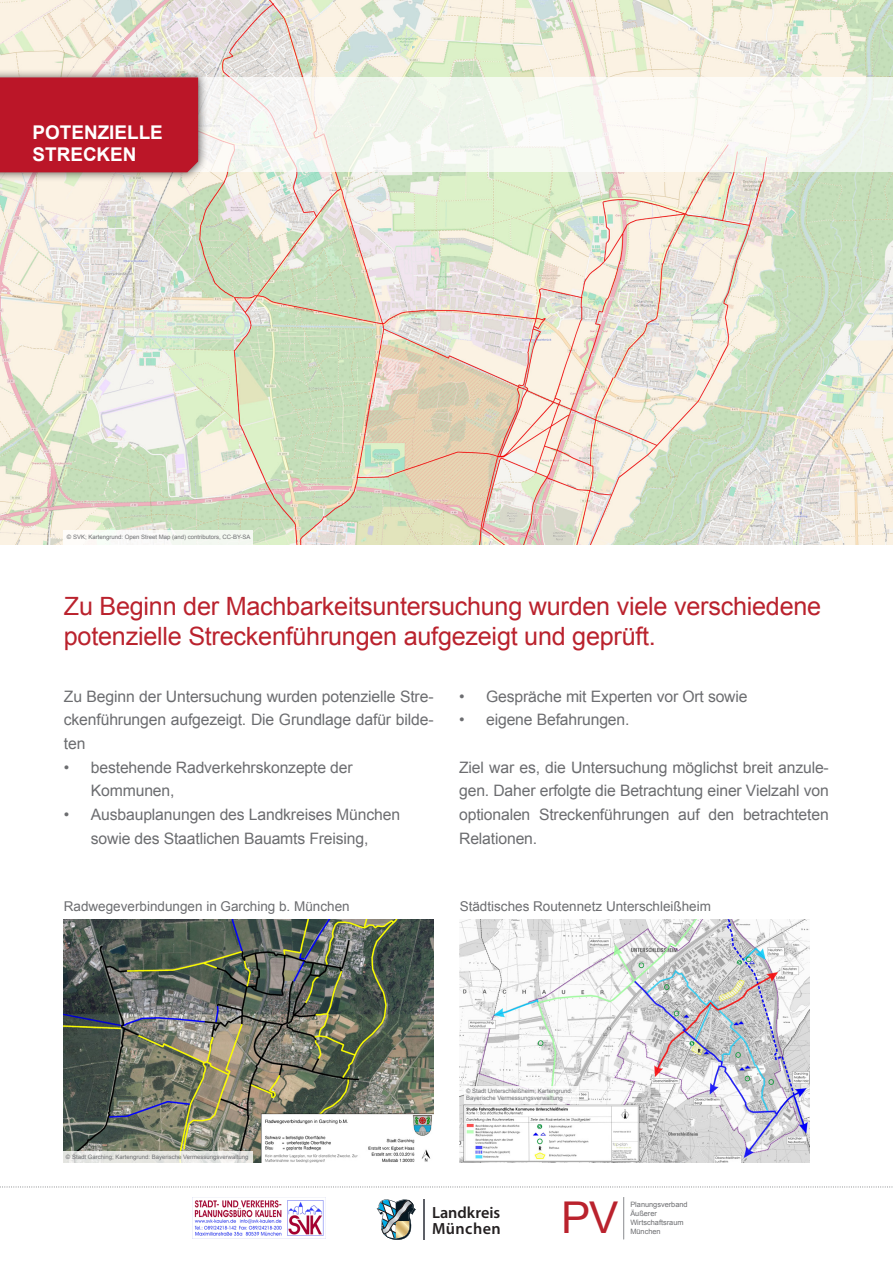
<style>
.page{position:relative;width:893px;height:1263px;background:#fff}
.page>*{position:absolute;margin:0;border:0;box-sizing:border-box;transform-origin:0 0}
.t1{font:43.8px "Arial";color:#ba222d}
.Überschrift2{font:25.2px/30.3px "Arial";letter-spacing:-.01em;color:#ba222d}
.Themen_Rubrik{font:700 18.9px "Arial";color:#fff}
.t2{font:600 16.2px "Myriad Pro";letter-spacing:.005em;color:#231f20}
.t3{font:600 16.2px "Myriad Pro";letter-spacing:.03em;color:#231f20}
.Lauftext_Broschüre{font:15.75px/23.7px "Arial";letter-spacing:-.01em;color:#6c6d70;text-align:justify}
.t4{font:13.5px "Arial";color:#6c6d70}
.t5{font:7.35px/8.9px "Arial";color:#6c6d70}
.Unterschrift{font:6px "Arial";color:#6c6d70}
</style>
<div class="page">
<img style="left:0;top:0;width:893px;height:544px">
<div style="left:0;top:77px;width:893px;height:95px;background:#f7f9f2"></div>
<div style="left:0;top:69px;width:208px;height:113px;background:#231f20;opacity:.75"></div>
<div style="left:0;top:77px;width:199px;height:96px;background:#bb1628"></div>
<svg style="left:0;top:1186px;width:893px;height:1px"></svg>
<img style="left:64px;top:919px;width:370px;height:244px">
<img style="left:459px;top:919px;width:351px;height:244px">
<hr style="left:623px;top:1197px;width:1px;height:42px;background:#939598">
<svg style="left:377px;top:1199px;width:39px;height:41px"></svg>
<hr style="left:423px;top:1199px;width:1px;height:41px;background:#5d6067">
<img style="left:194px;top:1198px;width:132px;height:40px">
<div style="left:64px;top:530px;width:189px;height:16px;background:#f7f8f5"></div>
<svg style="left:64px;top:1151px;width:189px;height:12px;fill:#e6e7e2"></svg>
<div style="left:464px;top:1086px;width:114px;height:18px;background:#fff"></div>
<p class="Themen_Rubrik" style="left:33px;top:119px;width:132px">POTENZIELLE</p>
<p class="Themen_Rubrik" style="left:33px;top:142px;width:105px">STRECKEN</p>
<p class="Unterschrift" style="left:67px;top:533px;width:185px">© SVK; Kartengrund: Open Street Map (and) contributors, CC-BY-SA</p>
<p class="Überschrift2" style="left:64px;top:591px;width:759px">Zu Beginn der Machbarkeitsuntersuchung wurden viele verschiedene potenzielle Streckenführungen aufgezeigt und geprüft.</p>
<p class="Lauftext_Broschüre" style="left:64px;top:684px;width:371px">Zu Beginn der Untersuchung wurden potenzielle Stre&shy;ckenführungen aufgezeigt. Die Grundlage dafür bilde&shy;ten</p>
<p class="Lauftext_Broschüre" style="left:91px;top:755px;width:263px;text-indent:-27px">• bestehende Radverkehrskonzepte der<br>Kommunen,</p>
<p class="Lauftext_Broschüre" style="left:64px;top:803px;width:338px;text-align:center">• Ausbauplanungen des Landkreises München sowie des Staatlichen Bauamts Freising,</p>
<p class="Lauftext_Broschüre" style="left:459px;top:684px;width:290px">• Gespräche mit Experten vor Ort sowie</p>
<p class="Lauftext_Broschüre" style="left:459px;top:708px;width:172px">• eigene Befahrungen.</p>
<p class="Lauftext_Broschüre" style="left:459px;top:755px;width:371px">Ziel war es, die Untersuchung möglichst breit anzule&shy;gen. Daher erfolgte die Betrachtung einer Vielzahl von optionalen Streckenführungen auf den betrachteten Relationen.</p>
<p class="t4" style="left:64px;top:898px;width:287px">Radwegeverbindungen in Garching b. München</p>
<p class="t4" style="left:460px;top:898px;width:253px">Städtisches Routennetz Unterschleißheim</p>
<p class="Unterschrift" style="left:66px;top:1153px;width:184px">© Stadt Garching; Kartengrund: Bayerische Vermessungsverwaltung</p>
<p class="Unterschrift" style="left:466px;top:1087px;width:108px">© Stadt Unterschleißheim; Kartengrund:</p>
<p class="Unterschrift" style="left:466px;top:1094px;width:98px">Bayerische Vermessungsverwaltung</p>
<p class="t1" style="left:561px;top:1189px;width:59px">PV</p>
<p class="t5" style="left:630px;top:1200px;width:59px">Planungsverband<br>Äußerer<br>Wirtschaftsraum</p>
<p class="t2" style="left:432px;top:1202px;width:70px">Landkreis</p>
<p class="t3" style="left:432px;top:1218px;width:70px">München</p>
<p class="t5" style="left:630px;top:1226px;width:32px">München</p>
</div>
